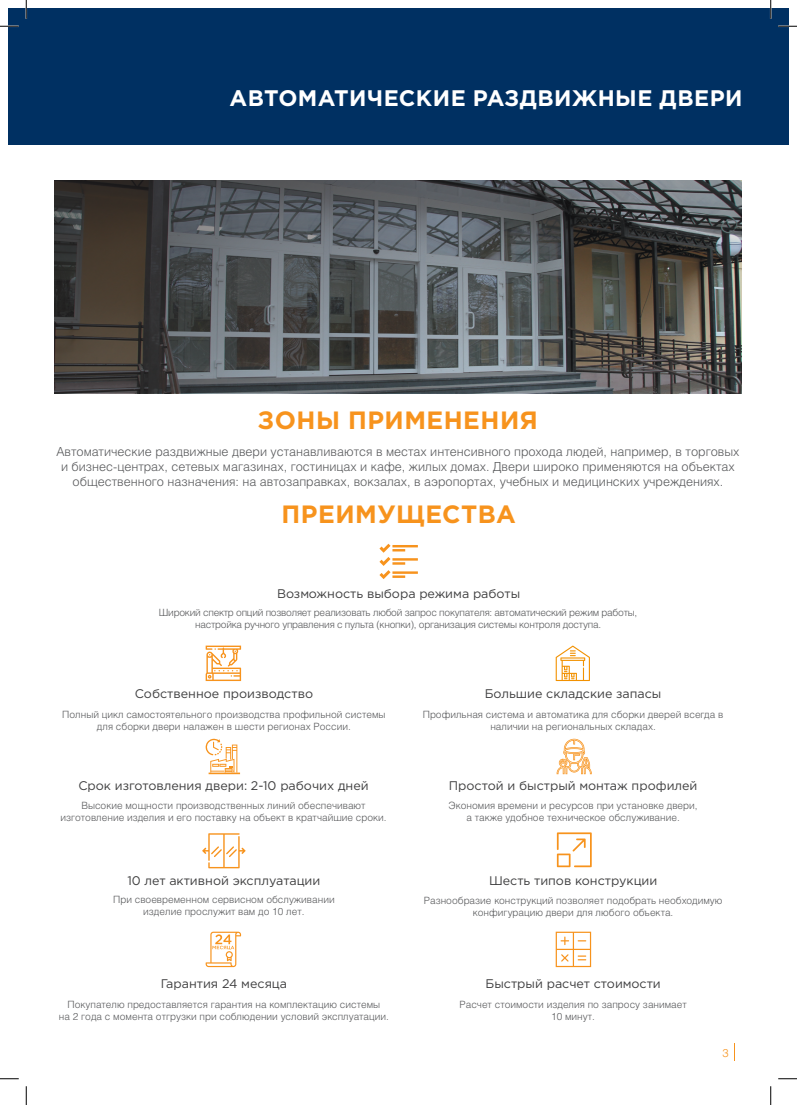
<style>
.page{position:relative;width:797px;height:1105px;background:#fff}
.page>*{position:absolute;margin:0;border:0;box-sizing:border-box;transform-origin:0 0}
.t1{font:700 25px "Gotham Pro";letter-spacing:.02em;color:#f7931d}
.t2{font:700 22.5px "Gotham Pro";letter-spacing:.02em;color:#fff}
.t3{font:300 12.5px/15px "Helios";color:#57585a;text-align:center}
.t4{font:12.5px "Gotham Pro";color:#3e3e3f}
.t5{font:300 11.25px "Helios";color:#f7931d}
.t6{font:300 10px/12px "Helios";color:#57585a;text-align:center}
.t7{font:300 10px/12px "Helios";letter-spacing:-.025em;color:#57585a;text-align:center}
</style>
<div class="page">
<div style="left:9px;top:9px;width:779px;height:136px;background:#003062"></div>
<svg style="left:55px;top:180px;width:687px;height:213px;background:#525354"></svg>
<svg style="left:206px;top:646px;width:35px;height:35px"></svg>
<hr style="left:392px;top:545px;width:26px;height:2px;background:#f7931d">
<hr style="left:392px;top:558px;width:26px;height:3px;background:#f7931d">
<hr style="left:392px;top:571px;width:26px;height:3px;background:#f7931d">
<svg style="left:379px;top:544px;width:26px;height:35px"></svg>
<svg style="left:557px;top:832px;width:34px;height:35px"></svg>
<svg style="left:205px;top:738px;width:35px;height:36px"></svg>
<svg style="left:555px;top:645px;width:35px;height:36px"></svg>
<svg style="left:556px;top:739px;width:35px;height:35px"></svg>
<svg style="left:202px;top:833px;width:44px;height:35px"></svg>
<svg style="left:555px;top:932px;width:36px;height:35px"></svg>
<svg style="left:206px;top:932px;width:35px;height:35px"></svg>
<svg style="left:734px;top:1043px;width:1px;height:18px"></svg>
<svg style="left:0;top:25px;width:19px;height:2px"></svg>
<svg style="left:778px;top:25px;width:19px;height:2px"></svg>
<svg style="left:0;top:1078px;width:19px;height:1px"></svg>
<svg style="left:778px;top:1078px;width:19px;height:1px"></svg>
<svg style="left:25px;top:0;width:2px;height:19px"></svg>
<svg style="left:25px;top:1086px;width:2px;height:19px"></svg>
<svg style="left:770px;top:0;width:1px;height:19px"></svg>
<svg style="left:770px;top:1086px;width:1px;height:19px"></svg>
<p class="t2" style="left:229px;top:85px;width:514px">АВТОМАТИЧЕСКИЕ РАЗДВИЖНЫЕ ДВЕРИ</p>
<p class="t1" style="left:258px;top:406px;width:281px">ЗОНЫ ПРИМЕНЕНИЯ</p>
<p class="t3" style="left:56px;top:444px;width:684px">Автоматические раздвижные двери устанавливаются в местах интенсивного прохода людей, например, в торговых и бизнес-центрах, сетевых магазинах, гостиницах и кафе, жилых домах. Двери широко применяются на объектах общественного назначения: на автозаправках, вокзалах, в аэропортах, учебных и медицинских учреждениях.</p>
<p class="t1" style="left:281px;top:499px;width:236px">ПРЕИМУЩЕСТВА</p>
<p class="t4" style="left:277px;top:587px;width:245px">Возможность выбора режима работы</p>
<p class="t7" style="left:159px;top:606px;width:480px">Широкий спектр опций позволяет реализовать любой запрос покупателя: автоматический режим работы, настройка ручного управления с пульта (кнопки), организация системы контроля доступа.</p>
<p class="t4" style="left:135px;top:687px;width:180px">Собственное производство</p>
<p class="t6" style="left:62px;top:708px;width:325px">Полный цикл самостоятельного производства профильной системы для сборки двери налажен в шести регионах России.</p>
<p class="t4" style="left:78px;top:779px;width:292px">Срок изготовления двери: 2-10 рабочих дней</p>
<p class="t6" style="left:60px;top:799px;width:328px">Высокие мощности производственных линий обеспечивают изготовление изделия и его поставку на объект в кратчайшие сроки.</p>
<p class="t4" style="left:127px;top:873px;width:194px">10 лет активной эксплуатации</p>
<p class="t6" style="left:113px;top:894px;width:223px">При своевременном сервисном обслуживании изделие прослужит вам до 10 лет.</p>
<p class="t4" style="left:161px;top:977px;width:128px">Гарантия 24 месяца</p>
<p class="t6" style="left:59px;top:998px;width:331px">Покупателю предоставляется гарантия на комплектацию системы<br>на 2 года с момента отгрузки при соблюдении условий эксплуатации.</p>
<p class="t4" style="left:484px;top:687px;width:178px">Большие складские запасы</p>
<p class="t6" style="left:423px;top:708px;width:302px">Профильная система и автоматика для сборки дверей всегда в наличии на региональных складах.</p>
<p class="t4" style="left:449px;top:779px;width:250px">Простой и быстрый монтаж профилей</p>
<p class="t6" style="left:448px;top:799px;width:250px">Экономия времени и ресурсов при установке двери, а также удобное техническое обслуживание.</p>
<p class="t4" style="left:489px;top:873px;width:170px">Шесть типов конструкции</p>
<p class="t6" style="left:424px;top:894px;width:300px">Разнообразие конструкций позволяет подобрать необходимую конфигурацию двери для любого объекта.</p>
<p class="t4" style="left:485px;top:977px;width:177px">Быстрый расчет стоимости</p>
<p class="t6" style="left:459px;top:998px;width:229px">Расчет стоимости изделия по запросу занимает<br>10 минут.</p>
<p class="t5" style="left:722px;top:1046px;width:8px">3</p>
</div>
